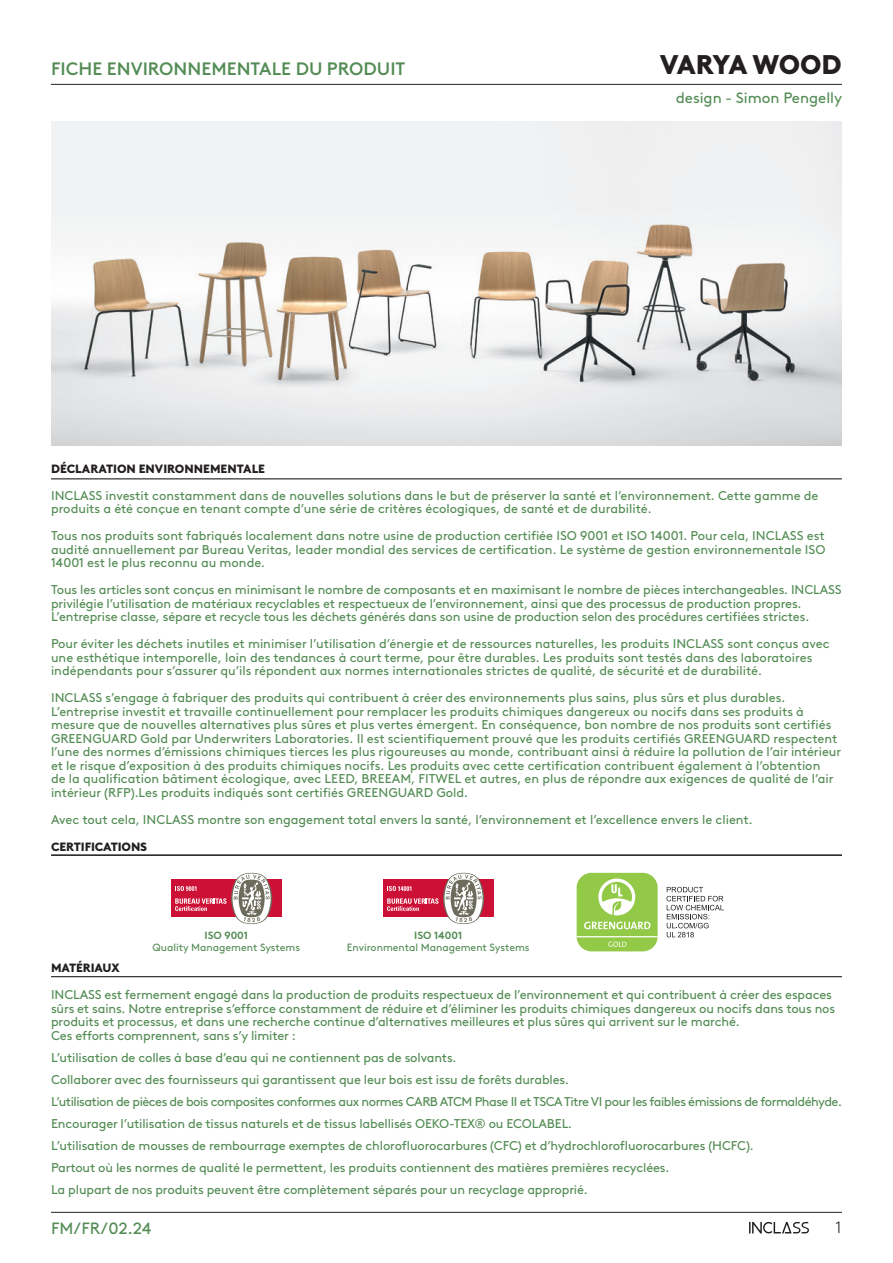
<style>
.page{position:relative;width:893px;height:1263px;background:#fff}
.page>*{position:absolute;margin:0;border:0;box-sizing:border-box;transform-origin:0 0}
.t1{font:900 27px "Brown LL";letter-spacing:-.02em;color:#231f20}
.t2{font:500 18px "Brown LL";color:#538c54}
.t3{font:16.35px "Brown LL";color:#538c54}
.t4{font:300 16.35px "Brown LL";color:#231f20}
.t5{font:15px "Brown LL";color:#538c54}
.Texto_continuo{font:12.75px/13.5px "Brown LL";letter-spacing:-.01em;color:#538c54}
.Texto_continuo-2{font:12.75px "Brown LL";letter-spacing:-.04em;color:#538c54}
.Titulos{font:900 12px "Brown LL";letter-spacing:-.01em;color:#231f20}
.Texto_continuo-3{font:10.5px/12px "Brown LL";color:#538c54;text-align:center}
.s1{font-weight:700}
</style>
<div class="page">
<hr style="left:51px;top:1212px;width:791px;height:1px;background:#231f20">
<svg style="left:749px;top:1222px;width:60px;height:11px"></svg>
<hr style="left:51px;top:84px;width:791px;height:1px;background:#231f20">
<img style="left:51px;top:122px;width:791px;height:324px">
<div style="left:383px;top:879px;width:110px;height:38px;background:#cd1136"></div>
<svg style="left:387px;top:873px;width:97px;height:51px"></svg>
<div style="left:171px;top:879px;width:111px;height:38px;background:#cd1136"></div>
<svg style="left:175px;top:873px;width:97px;height:51px"></svg>
<div style="left:577px;top:873px;width:81px;height:78px;background:#92c947;border-radius:15px"></div>
<hr style="left:577px;top:936px;width:81px;height:1px;background:#fff">
<svg style="left:608px;top:941px;width:18px;height:6px"></svg>
<svg style="left:598px;top:878px;width:37px;height:38px"></svg>
<svg style="left:584px;top:922px;width:66px;height:7px"></svg>
<svg style="left:666px;top:887px;width:58px;height:50px"></svg>
<hr style="left:51px;top:478px;width:791px;height:1px;background:#231f20">
<hr style="left:51px;top:976px;width:791px;height:1px;background:#231f20">
<hr style="left:51px;top:855px;width:791px;height:1px;background:#231f20">
<h2 class="t2" style="left:51px;top:55px;width:356px">FICHE ENVIRONNEMENTALE DU PRODUIT</h2>
<h1 class="t1" style="left:660px;top:44px;width:184px">VARYA WOOD</h1>
<p class="t5" style="left:676px;top:86px;width:168px">design - Simon Pengelly</p>
<p class="Titulos" style="left:51px;top:459px;width:216px">DÉCLARATION ENVIRONNEMENTALE</p>
<p class="Texto_continuo" style="left:51px;top:487px;width:769px">INCLASS investit constamment dans de nouvelles solutions dans le but de préserver la santé et l’environnement. Cette gamme de produits a été conçue en tenant compte d’une série de critères écologiques, de santé et de durabilité.</p>
<p class="Texto_continuo" style="left:51px;top:528px;width:776px;text-align:justify">Tous nos produits sont fabriqués localement dans notre usine de production certifiée ISO 9001 et ISO 14001. Pour cela, INCLASS est audité annuellement par Bureau Veritas, leader mondial des services de certification. Le système de gestion environnementale ISO 14001 est le plus reconnu au monde.</p>
<p class="Texto_continuo" style="left:51px;top:582px;width:792px">Tous les articles sont conçus en minimisant le nombre de composants et en maximisant le nombre de pièces interchangeables. INCLASS privilégie l’utilisation de matériaux recyclables et respectueux de l’environnement, ainsi que des processus de production propres.<br>L’entreprise classe, sépare et recycle tous les déchets générés dans son usine de production selon des procédures certifiées strictes.</p>
<p class="Texto_continuo" style="left:51px;top:636px;width:780px">Pour éviter les déchets inutiles et minimiser l’utilisation d’énergie et de ressources naturelles, les produits INCLASS sont conçus avec une esthétique intemporelle, loin des tendances à court terme, pour être durables. Les produits sont testés dans des laboratoires indépendants pour s’assurer qu’ils répondent aux normes internationales strictes de qualité, de sécurité et de durabilité.</p>
<p class="Texto_continuo" style="left:51px;top:690px;width:792px">INCLASS s’engage à fabriquer des produits qui contribuent à créer des environnements plus sains, plus sûrs et plus durables.<br>L’entreprise investit et travaille continuellement pour remplacer les produits chimiques dangereux ou nocifs dans ses produits à mesure que de nouvelles alternatives plus sûres et plus vertes émergent. En conséquence, bon nombre de nos produits sont certifiés GREENGUARD Gold par Underwriters Laboratories. Il est scientifiquement prouvé que les produits certifiés GREENGUARD respectent l’une des normes d’émissions chimiques tierces les plus rigoureuses au monde, contribuant ainsi à réduire la pollution de l’air intérieur et le risque d’exposition à des produits chimiques nocifs. Les produits avec cette certification contribuent également à l’obtention<br>de la qualification bâtiment écologique, avec LEED, BREEAM, FITWEL et autres, en plus de répondre aux exigences de qualité de l’air intérieur (RFP).Les produits indiqués sont certifiés GREENGUARD Gold.</p>
<p class="Texto_continuo" style="left:51px;top:811px;width:703px">Avec tout cela, INCLASS montre son engagement total envers la santé, l’environnement et l’excellence envers le client.</p>
<p class="Titulos" style="left:51px;top:837px;width:98px">CERTIFICATIONS</p>
<p class="Texto_continuo-3" style="left:152px;top:928px;width:149px"><span class="s1">ISO 9001<br></span>Quality Management Systems</p>
<p class="Texto_continuo-3" style="left:347px;top:928px;width:184px"><span class="s1">ISO 14001<br></span>Environmental Management Systems</p>
<p class="Titulos" style="left:51px;top:958px;width:70px">MATÉRIAUX</p>
<p class="Texto_continuo" style="left:51px;top:987px;width:786px">INCLASS est fermement engagé dans la production de produits respectueux de l’environnement et qui contribuent à créer des espaces sûrs et sains. Notre entreprise s’efforce constamment de réduire et d’éliminer les produits chimiques dangereux ou nocifs dans tous nos produits et processus, et dans une recherche continue d’alternatives meilleures et plus sûres qui arrivent sur le marché.</p>
<p class="Texto_continuo" style="left:51px;top:1027px;width:246px">Ces efforts comprennent, sans s’y limiter :</p>
<p class="Texto_continuo" style="left:51px;top:1049px;width:407px">L’utilisation de colles à base d’eau qui ne contiennent pas de solvants.</p>
<p class="Texto_continuo" style="left:51px;top:1071px;width:519px">Collaborer avec des fournisseurs qui garantissent que leur bois est issu de forêts durables.</p>
<p class="Texto_continuo-2" style="left:51px;top:1092px;width:792px">L’utilisation de pièces de bois composites conformes aux normes CARB ATCM Phase II et TSCA Titre VI pour les faibles émissions de formaldéhyde.</p>
<p class="Texto_continuo" style="left:51px;top:1115px;width:523px">Encourager l’utilisation de tissus naturels et de tissus labellisés OEKO-TEX® ou ECOLABEL.</p>
<p class="Texto_continuo" style="left:51px;top:1137px;width:704px">L’utilisation de mousses de rembourrage exemptes de chlorofluorocarbures (CFC) et d’hydrochlorofluorocarbures (HCFC).</p>
<p class="Texto_continuo" style="left:51px;top:1159px;width:620px">Partout où les normes de qualité le permettent, les produits contiennent des matières premières recyclées.</p>
<p class="Texto_continuo" style="left:51px;top:1181px;width:538px">La plupart de nos produits peuvent être complètement séparés pour un recyclage approprié.</p>
<p class="t3" style="left:51px;top:1216px;width:102px">FM/FR/02.24</p>
<p class="t4" style="left:836px;top:1216px;width:7px">1</p>
</div>
